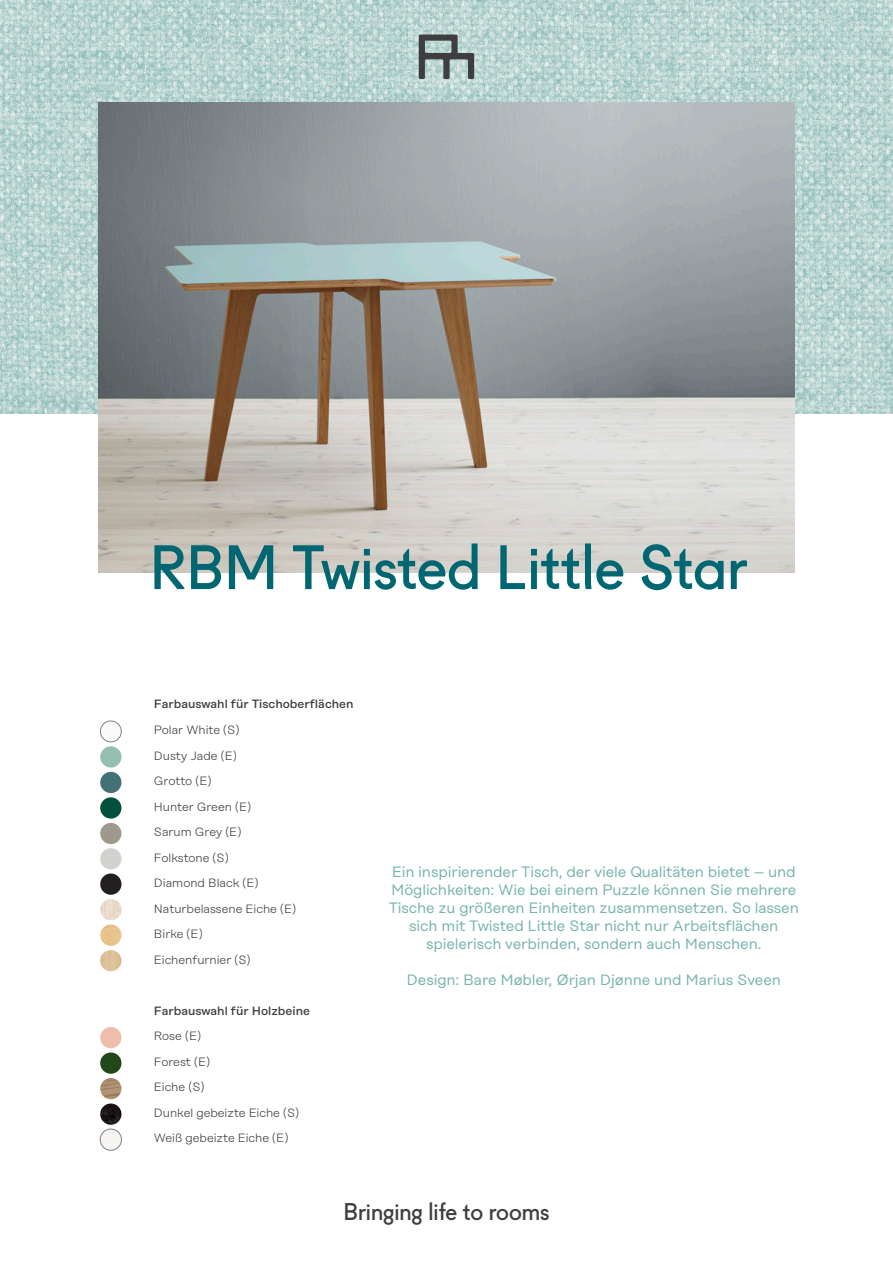
<style>
.page{position:relative;width:893px;height:1263px;background:#fff}
.page>*{position:absolute;margin:0;border:0;box-sizing:border-box;transform-origin:0 0}
.t1{font:60px "Fugue";color:#006772}
.t2{font:23.25px "Fugue";color:#413f3f}
.Billedtekst{font:15px/18px "Rational Display";letter-spacing:-.01em;color:#76b3ac;text-align:center}
.Table_grey{font:300 12px "Rational Display";color:#3e3e3f}
.Table_grey-2{font:500 12px "Rational Display";color:#3e3e3f}
</style>
<div class="page">
<img style="left:0;top:0;width:893px;height:413px">
<svg style="left:419px;top:35px;width:55px;height:44px;background:#849291"></svg>
<img style="left:98px;top:103px;width:697px;height:470px">
<img style="left:100px;top:899px;width:21px;height:21px;border-radius:11px">
<img style="left:100px;top:924px;width:21px;height:22px;border-radius:11px">
<img style="left:100px;top:721px;width:21px;height:21px;border-radius:10px">
<div style="left:100px;top:721px;width:21px;height:21px;border:1px solid #808285;border-radius:50%"></div>
<img style="left:100px;top:746px;width:21px;height:21px;border-radius:11px">
<img style="left:100px;top:772px;width:21px;height:21px;border-radius:11px">
<img style="left:100px;top:797px;width:21px;height:22px;border-radius:11px">
<img style="left:100px;top:823px;width:21px;height:21px;border-radius:11px">
<img style="left:100px;top:848px;width:21px;height:21px;border-radius:11px">
<div style="left:100px;top:873px;width:21px;height:22px;background:#231f20;border-radius:50%"></div>
<img style="left:100px;top:950px;width:21px;height:21px;border-radius:11px">
<div style="left:100px;top:1027px;width:21px;height:21px;background:#eebeab;border-radius:50%"></div>
<img style="left:100px;top:1078px;width:21px;height:21px;border-radius:11px">
<img style="left:100px;top:1129px;width:21px;height:21px">
<div style="left:100px;top:1129px;width:22px;height:21px;border:1px solid #808285;border-radius:50%"></div>
<img style="left:100px;top:1103px;width:21px;height:22px;border-radius:11px">
<div style="left:100px;top:1052px;width:21px;height:22px;background:#23461a;border-radius:50%"></div>
<p class="t1" style="left:150px;top:520px;width:599px">RBM Twisted Little Star</p>
<p class="Table_grey-2" style="left:154px;top:697px;width:201px">Farbauswahl für Tischoberflächen</p>
<p class="Table_grey" style="left:154px;top:723px;width:87px">Polar White (S)</p>
<p class="Table_grey" style="left:154px;top:748px;width:84px">Dusty Jade (E)</p>
<p class="Table_grey" style="left:154px;top:774px;width:59px">Grotto (E)</p>
<p class="Table_grey" style="left:154px;top:800px;width:99px">Hunter Green (E)</p>
<p class="Table_grey" style="left:154px;top:825px;width:89px">Sarum Grey (E)</p>
<p class="Table_grey" style="left:154px;top:851px;width:76px">Folkstone (S)</p>
<p class="Table_grey" style="left:154px;top:876px;width:106px">Diamond Black (E)</p>
<p class="Table_grey" style="left:154px;top:902px;width:144px">Naturbelassene Eiche (E)</p>
<p class="Table_grey" style="left:154px;top:927px;width:50px">Birke (E)</p>
<p class="Table_grey" style="left:154px;top:953px;width:98px">Eichenfurnier (S)</p>
<p class="Table_grey-2" style="left:154px;top:1003px;width:158px">Farbauswahl für Holzbeine</p>
<p class="Table_grey" style="left:154px;top:1029px;width:49px">Rose (E)</p>
<p class="Table_grey" style="left:154px;top:1055px;width:58px">Forest (E)</p>
<p class="Table_grey" style="left:154px;top:1080px;width:52px">Eiche (S)</p>
<p class="Table_grey" style="left:154px;top:1106px;width:147px">Dunkel gebeizte Eiche (S)</p>
<p class="Table_grey" style="left:154px;top:1131px;width:136px">Weiß gebeizte Eiche (E)</p>
<p class="Billedtekst" style="left:389px;top:863px;width:412px">Ein inspirierender Tisch, der viele Qualitäten bietet – und Möglichkeiten: Wie bei einem Puzzle können Sie mehrere Tische zu größeren Einheiten zusammensetzen. So lassen sich mit Twisted Little Star nicht nur Arbeitsflächen spielerisch verbinden, sondern auch Menschen.</p>
<p class="Billedtekst" style="left:407px;top:971px;width:376px">Design: Bare Møbler, Ørjan Djønne und Marius Sveen</p>
<p class="t2" style="left:343px;top:1194px;width:208px">Bringing life to rooms</p>
</div>
